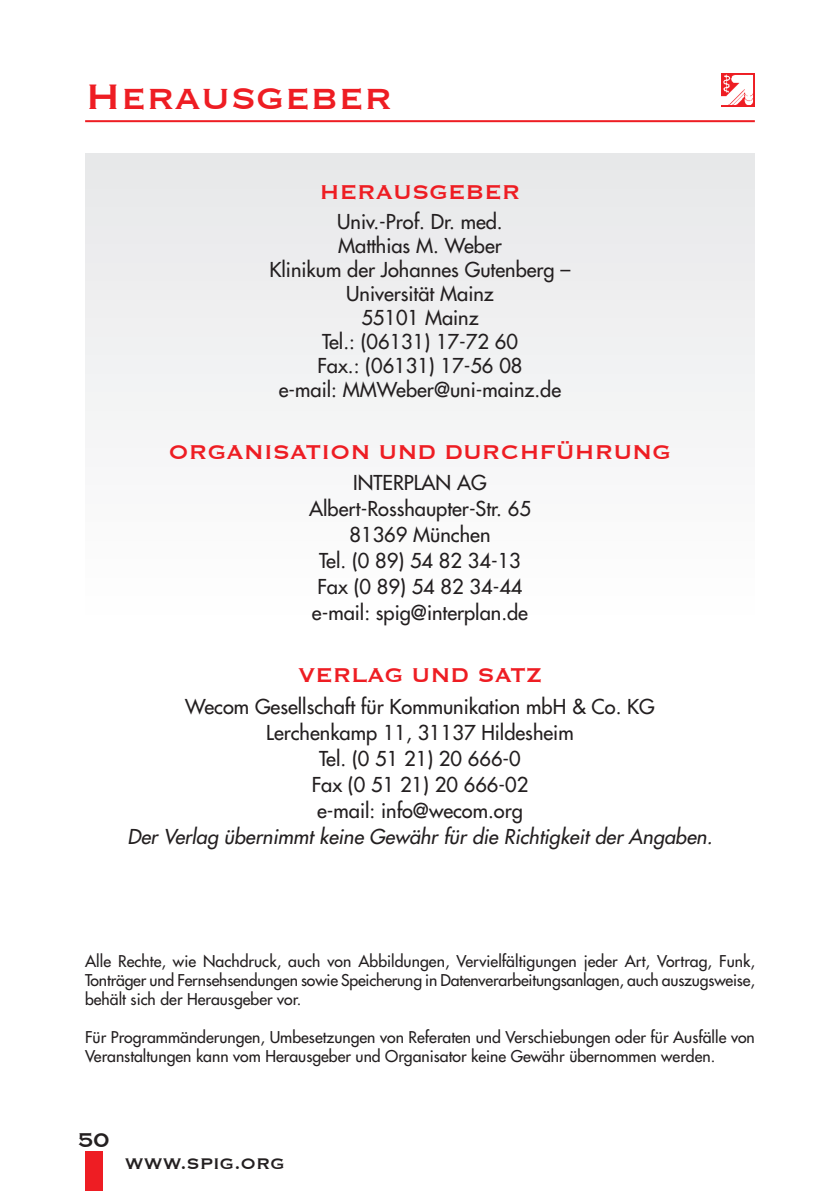
<style>
.page{position:relative;width:840px;height:1191px;background:#fff}
.page>*{position:absolute;margin:0;border:0;box-sizing:border-box;transform-origin:0 0}
.t1{font:46px "Copperplate";color:#ee1d23}
.t2{font:26px "Copperplate";color:#ee1d23}
.t3{font:26px "Copperplate";color:#231f20}
.t4{font:20px/26px "Futura";color:#231f20;text-align:center}
.t5{font:italic 20px "Futura";color:#231f20}
.t6{font:20px "Copperplate";color:#231f20}
.t7{font:15.8px/19px "Futura";color:#231f20;text-align:justify}
</style>
<div class="page">
<img style="left:721px;top:74px;width:33px;height:33px">
<div style="left:85px;top:153px;width:669px;height:472px;background:#f2f3f4"></div>
<div style="left:85px;top:1151px;width:17px;height:40px;background:#ee1d23"></div>
<hr style="left:85px;top:120px;width:669px;height:2px;background:#ee1d23">
<h1 class="t1" style="left:85px;top:67px;width:308px">Herausgeber</h1>
<h2 class="t2" style="left:319px;top:175px;width:202px">HERAUSGEBER</h2>
<p class="t4" style="left:269px;top:209px;width:302px;line-height:24px">Univ.-Prof. Dr. med.<br>Matthias M. Weber<br>Klinikum der Johannes Gutenberg –<br>Universität Mainz<br>55101 Mainz<br>Tel.: (06131) 17-72 60<br>Fax.: (06131) 17-56 08<br>e-mail: MMWeber@uni-mainz.de</p>
<h2 class="t2" style="left:168px;top:435px;width:504px">ORGANISATION UND DURCHFÜHRUNG</h2>
<p class="t4" style="left:309px;top:470px;width:223px">INTERPLAN AG<br>Albert-Rosshaupter-Str. 65<br>81369 München<br>Tel. (0 89) 54 82 34-13<br>Fax (0 89) 54 82 34-44 e-mail: spig@interplan.de</p>
<h2 class="t2" style="left:298px;top:658px;width:245px">VERLAG UND SATZ</h2>
<p class="t4" style="left:185px;top:693px;width:471px">Wecom Gesellschaft für Kommunikation mbH &amp; Co. KG<br>Lerchenkamp 11, 31137 Hildesheim<br>Tel. (0 51 21) 20 666-0<br>Fax (0 51 21) 20 666-02<br>e-mail: info@wecom.org</p>
<p class="t5" style="left:127px;top:823px;width:586px">Der Verlag übernimmt keine Gewähr für die Richtigkeit der Angaben.</p>
<p class="t7" style="left:85px;top:951px;width:671px">Alle Rechte, wie Nachdruck, auch von Abbildungen, Vervielfältigungen jeder Art, Vortrag, Funk, Tonträger und Fernsehsendungen sowie Speicherung in Datenverarbeitungsanlagen, auch auszugsweise, behält sich der Herausgeber vor.</p>
<p class="t7" style="left:85px;top:1027px;width:670px">Für Programmänderungen, Umbesetzungen von Referaten und Verschiebungen oder für Ausfälle von<br>Veranstaltungen kann vom Herausgeber und Organisator keine Gewähr übernommen werden.</p>
<h2 class="t3" style="left:78px;top:1123px;width:33px">50</h2>
<p class="t6" style="left:125px;top:1151px;width:161px">WWW.SPIG.ORG</p>
</div>
